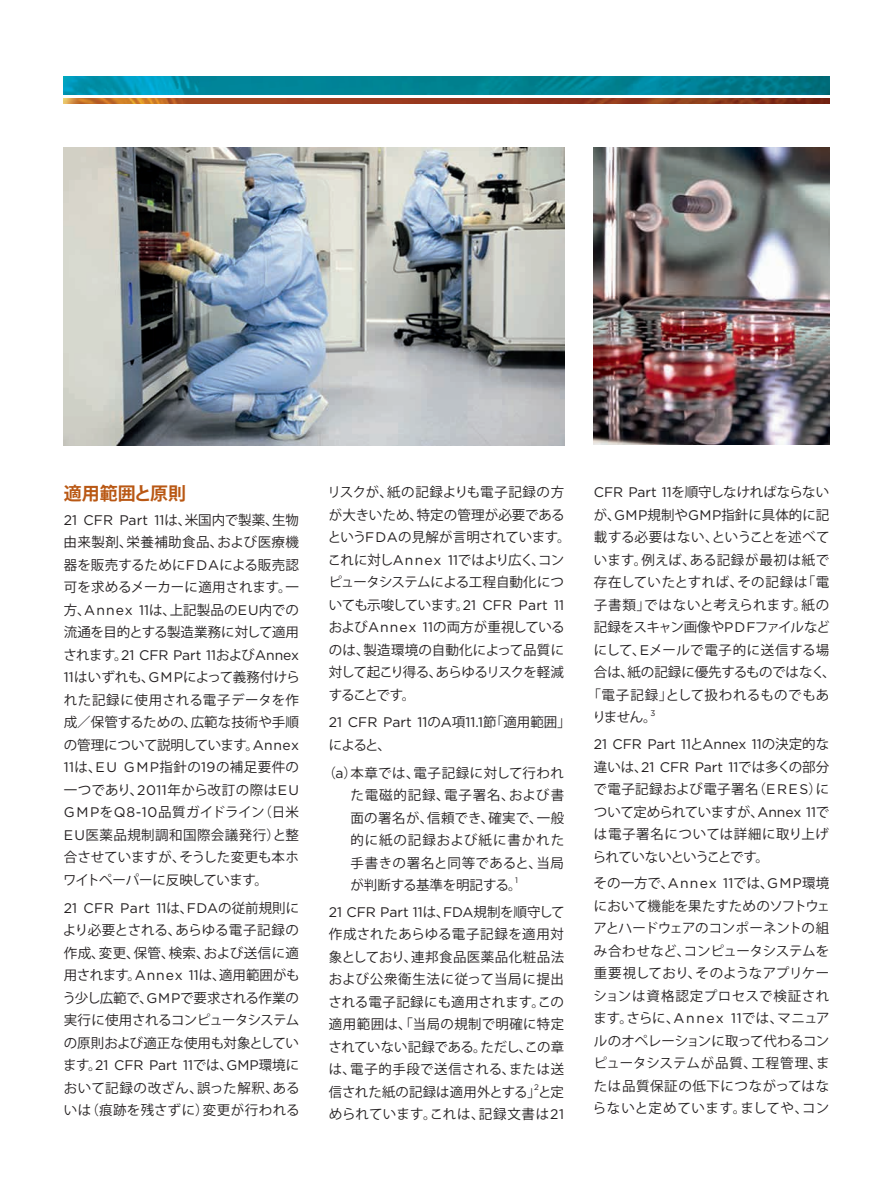
<style>
.page{position:relative;width:893px;height:1191px;background:#fff}
.page>*{position:absolute;margin:0;border:0;box-sizing:border-box;transform-origin:0 0}
.t1{font:700 18px "Koz Go Pro";color:#b95814}
.t2{font:13.95px "Gotham";color:#231f20}
.t3{font:13.95px "Gotham";letter-spacing:.04em;color:#231f20}
.t4{font:13.5px/22.5px "Koz Go Pro";color:#231f20;text-align:justify}
.t5{font:13.5px/22.5px "Koz Go Pro";letter-spacing:-.03em;color:#231f20}
.t6{font:13.5px/22.5px "Koz Go Pro";letter-spacing:.035em;color:#231f20}
.t7{font:13.5px "Koz Go Pro";letter-spacing:.02em;color:#231f20}
.t8{font:13.5px/27.6px "Koz Go Pro";letter-spacing:.03em;color:#231f20}
.t9{font:13.5px "Koz Go Pro";letter-spacing:-.02em;color:#231f20}
.t10{font:13.5px "Koz Go Pro";letter-spacing:-.045em;color:#231f20}
.t11{font:13.5px "Koz Go Pro";letter-spacing:.04em;color:#231f20}
.t12{font:8.1px "Gotham";color:#231f20}
.s1{font-family:"Koz Go Pro";font-size:13.5px}
.s2{font-family:"Gotham";font-size:13.95px}
</style>
<div class="page">
<img style="left:64px;top:77px;width:765px;height:18px">
<img style="left:64px;top:98px;width:765px;height:6px">
<img style="left:594px;top:147px;width:235px;height:297px">
<img style="left:64px;top:147px;width:500px;height:298px">
<h1 class="t1" style="left:64px;top:482px;width:124px">適用範囲と原則</h1>
<p class="t2" style="left:64px;top:511px;width:237px">21 CFR Part 11<span class="s1">は、米国内で製薬、生物</span></p>
<p class="t4" style="left:64px;top:531px;width:237px">由来製剤、栄養補助食品、および医療機器を販売するために<span class="s2">FDA</span>による販売認可を求めるメーカーに適用されます。一方、<span class="s2">Annex 11</span>は、上記製品の<span class="s2">EU</span>内での流通を目的とする製造業務に対して適用</p>
<p class="t2" style="left:63px;top:646px;width:237px"><span class="s1">されます。</span>21 CFR Part 11<span class="s1">および</span>Annex</p>
<p class="t4" style="left:63px;top:666px;width:238px"><span class="s2">11</span>はいずれも、<span class="s2">GMP</span>によって義務付けられた記録に使用される電子データを作成／保管するための、広範な技術や手順の管理について説明しています。<span class="s2">Annex 11</span>は、<span class="s2">EU GMP</span>指針の<span class="s2">19</span>の補足要件の一つであり、<span class="s2">2011</span>年から改訂の際は<span class="s2">EU GMP</span>を<span class="s2">Q8-10</span>品質ガイドライン（日米<span class="s2">EU</span>医薬品規制調和国際会議発行）と整合させていますが、そうした変更も本ホワイトペーパーに反映しています。</p>
<p class="t3" style="left:64px;top:898px;width:237px">21 CFR Part 11<span class="s1">は、</span>FDA<span class="s1">の従前規則に</span></p>
<p class="t4" style="left:63px;top:919px;width:239px">より必要とされる、あらゆる電子記録の作成、変更、保管、検索、および送信に適用されます。<span class="s2">Annex 11</span>は、適用範囲がもう少し広範で、<span class="s2">GMP</span>で要求される作業の実行に使用されるコンピュータシステムの原則および適正な使用も対象としてい</p>
<p class="t2" style="left:63px;top:1056px;width:237px"><span class="s1">ます。</span>21 CFR Part 11<span class="s1">では、</span>GMP<span class="s1">環境に</span></p>
<p class="t6" style="left:64px;top:1076px;width:237px">おいて記録の改ざん、誤った解釈、あるいは（痕跡を残さずに）変更が行われる</p>
<p class="t5" style="left:328px;top:481px;width:244px">リスクが、紙の記録よりも電子記録の方が大きいため、特定の管理が必要であるという<span class="s2">FDA</span>の見解が言明されています。これに対し<span class="s2">Annex 11</span>ではより広く、コンピュータシステムによる工程自動化についても示唆しています。<span class="s2">21 CFR Part 11</span>および<span class="s2">Annex 11</span>の両方が重視しているのは、製造環境の自動化によって品質に対して起こり得る、あらゆるリスクを軽減することです。</p>
<p class="t2" style="left:329px;top:713px;width:243px">21 CFR Part 11<span class="s1">の</span>A<span class="s1">項</span>11.1<span class="s1">節「適用範囲」</span></p>
<p class="t8" style="left:322px;top:731px;width:243px;text-indent:6px">によると、<br>（<span class="s2">a</span>）本章では、電子記録に対して行われ</p>
<p class="t4" style="left:350px;top:784px;width:215px">た電磁的記録、電子署名、および書面の署名が、信頼でき、確実で、一般的に紙の記録および紙に書かれた手書きの署名と同等であると、当局が判断する基準を明記する。</p>
<p class="t12" style="left:515px;top:875px;width:4px">1</p>
<p class="t2" style="left:329px;top:903px;width:237px">21 CFR Part 11<span class="s1">は、</span>FDA<span class="s1">規制を順守して</span></p>
<p class="t4" style="left:328px;top:923px;width:237px">作成されたあらゆる電子記録を適用対象としており、連邦食品医薬品化粧品法および公衆衛生法に従って当局に提出される電子記録にも適用されます。この適用範囲は、「当局の規制で明確に特定されていない記録である。ただし、この章は、電子的手段で送信される、または送信された紙の記録は適用外とする」</p>
<p class="t12" style="left:534px;top:1082px;width:6px">2</p>
<p class="t4" style="left:329px;top:1081px;width:237px;text-align:right">と定<br>められています。これは、記録文書は<span class="s2">21</span></p>
<p class="t9" style="left:594px;top:483px;width:237px"><span class="s2">CFR Part 11</span>を順守しなければならない</p>
<p class="t4" style="left:594px;top:504px;width:237px">が、<span class="s2">GMP</span>規制や<span class="s2">GMP</span>指針に具体的に記</p>
<p class="t7" style="left:594px;top:528px;width:237px">載する必要はない、ということを述べて</p>
<p class="t7" style="left:594px;top:551px;width:237px">います。例えば、ある記録が最初は紙で</p>
<p class="t6" style="left:594px;top:571px;width:237px">存在していたとすれば、その記録は「電</p>
<p class="t7" style="left:594px;top:596px;width:237px">子書類」ではないと考えられます。紙の</p>
<p class="t10" style="left:594px;top:618px;width:238px">記録をスキャン画像や<span class="s2">PDF</span>ファイルなど</p>
<p class="t11" style="left:594px;top:641px;width:237px">にして、<span class="s2">E</span>メールで電子的に送信する場</p>
<p class="t4" style="left:594px;top:661px;width:243px">合は、紙の記録に優先するものではなく、</p>
<p class="t8" style="left:587px;top:681px;width:243px">「電子記録」として扱われるものでもあ</p>
<p class="t4" style="left:592px;top:706px;width:66px">りません。</p>
<p class="t12" style="left:650px;top:707px;width:6px">3</p>
<p class="t2" style="left:594px;top:735px;width:237px">21 CFR Part 11<span class="s1">と</span>Annex 11<span class="s1">の決定的な</span></p>
<p class="t4" style="left:593px;top:755px;width:238px">違いは、<span class="s2">21 CFR Part 11</span>では多くの部分で電子記録および電子署名（<span class="s2">ERES</span>）について定められていますが、<span class="s2">Annex 11</span>では電子署名については詳細に取り上げられていないということです。</p>
<p class="t4" style="left:593px;top:872px;width:239px">その一方で、<span class="s2">Annex 11</span>では、<span class="s2">GMP</span>環境において機能を果たすためのソフトウェアとハードウェアのコンポーネントの組み合わせなど、コンピュータシステムを重要視しており、そのようなアプリケーションは資格認定プロセスで検証されます。さらに、<span class="s2">Annex 11</span>では、マニュアルのオペレーションに取って代わるコンピュータシステムが品質、工程管理、または品質保証の低下につながってはならないと定めています。ましてや、コン</p>
</div>
